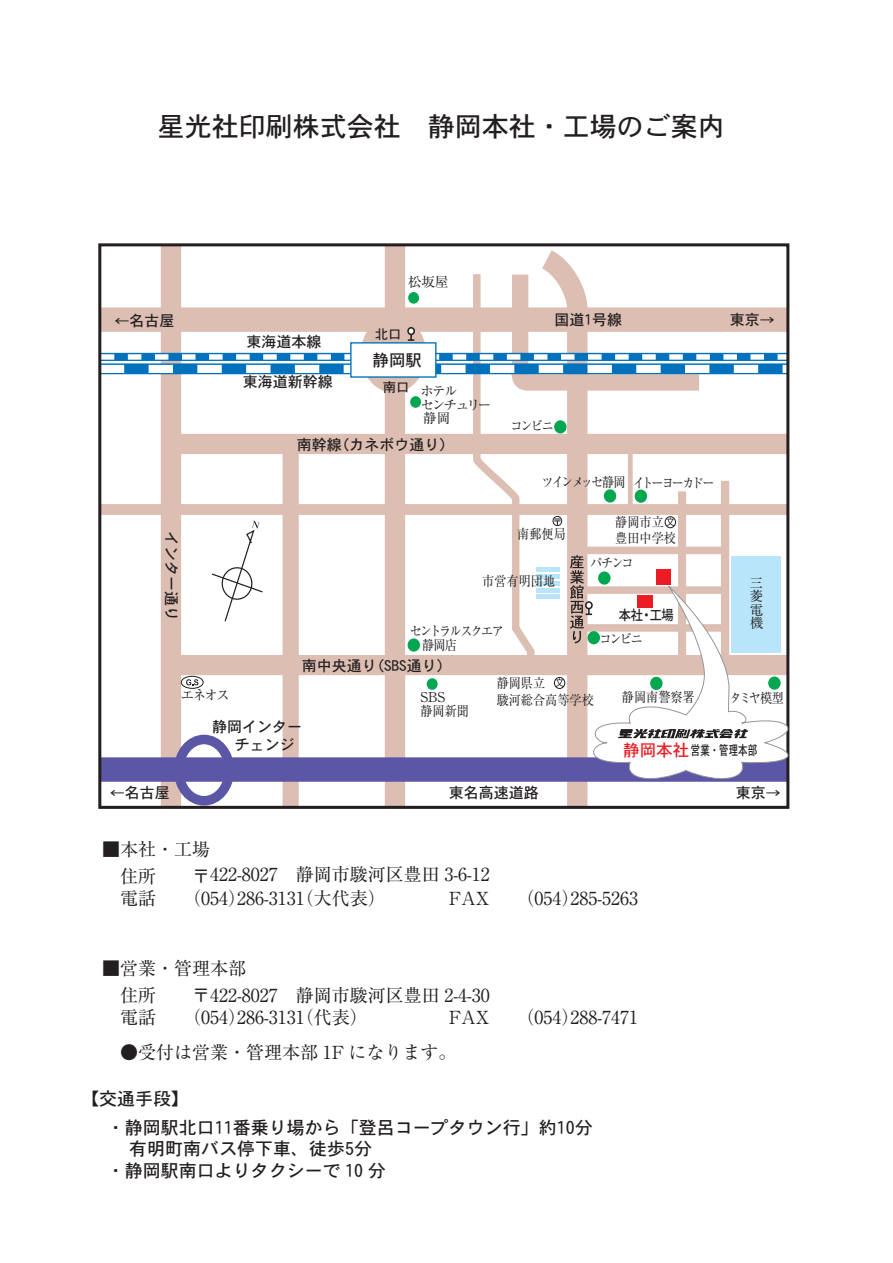
<style>
.page{position:relative;width:893px;height:1263px;background:#fff}
.page>*{position:absolute;margin:0;border:0;box-sizing:border-box;transform-origin:0 0}
.t1{font:27px "DFHS Gothic W5 WIN RKSJ H";color:#231f20}
.t2{font:18px/27px "Ryumin Pro";color:#231f20}
.t3{font:18px/28.5px "DFHS Gothic W5 WIN RKSJ H";color:#231f20}
.t4{font:16.5px "DFHS Gothic W5 WIN RKSJ H";color:#231f20}
.t5{font:15px/18px "DFHS Gothic W5 WIN RKSJ H";color:#231f20}
.t6{font:13.5px "Ryumin Pro";letter-spacing:-.075em;color:#231f20;scale:.9 1}
.t7{font:13.5px/16.2px "Ryumin Pro";color:#231f20;scale:.9 1}
.t8{font:13.5px/13.5px "Ryumin Pro";letter-spacing:-.075em;color:#231f20}
.t9{font:13.5px "Ryumin Pro";letter-spacing:-.16em;color:#231f20;scale:.9 1}
.t10{font:13.5px/13.5px "Ryumin Pro";letter-spacing:-.15em;color:#231f20;scale:.9 1}
.t11{font:13.5px "DFHS Gothic W5 WIN RKSJ H";color:#231f20;scale:.7 1}
.t12{font:500 13.5px "Koz Go Pro";color:#231f20;scale:.9 1}
.t13{font:13.5px "DFHS Gothic W5 WIN RKSJ H";color:#231f20}
.t14{font:13.5px "Ryumin Pro";color:#251e1c}
.s1{font-size:16.5px;color:#ed1c24}
</style>
<div class="page">
<div style="left:161px;top:245px;width:20px;height:562px;background:#ddbeb3"></div>
<svg style="left:547px;top:250px;width:41px;height:555px"></svg>
<div style="left:385px;top:245px;width:20px;height:563px;background:#ddbeb3"></div>
<div style="left:283px;top:449px;width:16px;height:358px;background:#ddbeb3"></div>
<div style="left:174px;top:735px;width:60px;height:71px;border:10px solid #5b57a6;border-radius:50%"></div>
<svg style="left:100px;top:258px;width:690px;height:526px"></svg>
<h1 class="t1" style="left:158px;top:113px;width:569px">星光社印刷株式会社 静岡本社・工場のご案内</h1>
<p class="t8" style="left:408px;top:274px;width:42px">松坂屋</p>
<p class="t5" style="left:114px;top:311px;width:62px">←名古屋</p>
<p class="t5" style="left:554px;top:310px;width:69px">国道1号線</p>
<p class="t5" style="left:730px;top:310px;width:47px">東京→</p>
<p class="t5" style="left:246px;top:333px;width:77px">東海道本線</p>
<p class="t5" style="left:243px;top:373px;width:92px">東海道新幹線</p>
<p class="t13" style="left:375px;top:328px;width:29px">北口</p>
<p class="t4" style="left:373px;top:352px;width:51px">静岡駅</p>
<p class="t13" style="left:383px;top:380px;width:28px">南口</p>
<p class="t8" style="left:420px;top:376px;width:39px;line-height:27px">ホテル静岡</p>
<p class="t8" style="left:421px;top:397px;width:72px">センチュリー</p>
<p class="t6" style="left:510px;top:415px;width:50px">コンビニ</p>
<p class="t5" style="left:180px;top:531px;width:92px;rotate:90deg">インター通り</p>
<p class="t14" style="left:181px;top:685px;width:51px">エネオス</p>
<p class="t5" style="left:297px;top:436px;width:152px">南幹線(カネボウ通り)</p>
<p class="t9" style="left:541px;top:472px;width:194px">ツインメッセ静岡 イトーヨーカドー</p>
<p class="t6" style="left:517px;top:523px;width:55px">南郵便局</p>
<p class="t6" style="left:482px;top:570px;width:83px">市営有明団地</p>
<p class="t7" style="left:615px;top:513px;width:69px">静岡市立豊田中学校</p>
<p class="t6" style="left:590px;top:553px;width:50px">パチンコ</p>
<p class="t12" style="left:619px;top:607px;width:63px">本社・工場</p>
<p class="t10" style="left:410px;top:624px;width:106px">セントラルスクエア　静岡店</p>
<p class="t5" style="left:302px;top:657px;width:144px">南中央通り(SBS通り)</p>
<p class="t6" style="left:600px;top:628px;width:50px">コンビニ</p>
<p class="t8" style="left:750px;top:575px;width:15px;text-align:justify">三菱電機</p>
<p class="t8" style="left:420px;top:690px;width:26px">SBS</p>
<p class="t6" style="left:420px;top:700px;width:55px">静岡新聞</p>
<p class="t7" style="left:497px;top:674px;width:109px">静岡県立<br>駿河総合高等学校</p>
<p class="t6" style="left:622px;top:686px;width:83px">静岡南警察署</p>
<p class="t6" style="left:729px;top:687px;width:62px">タミヤ模型</p>
<p class="t5" style="left:235px;top:717px;width:69px;text-indent:-23px">静岡インターチェンジ</p>
<p class="t5" style="left:110px;top:784px;width:62px">←名古屋</p>
<p class="t5" style="left:449px;top:784px;width:92px">東名高速道路</p>
<p class="t2" style="left:120px;top:835px;width:91px;text-indent:-18px">■本社・工場住所</p>
<p class="t2" style="left:192px;top:859px;width:299px">〒422-8027 静岡市駿河区豊田 3-6-12</p>
<p class="t11" style="left:623px;top:744px;width:193px"><span class="s1">静岡本社</span>営業・管理本部</p>
<p class="t5" style="left:736px;top:784px;width:47px">東京→</p>
<p class="t2" style="left:120px;top:883px;width:37px">電話</p>
<p class="t2" style="left:183px;top:883px;width:204px">（054）286-3131（大代表）</p>
<p class="t2" style="left:449px;top:883px;width:42px">FAX</p>
<p class="t2" style="left:516px;top:883px;width:123px">（054）285-5263</p>
<p class="t2" style="left:120px;top:954px;width:127px;text-indent:-18px">■営業・管理本部住所</p>
<p class="t2" style="left:192px;top:981px;width:299px">〒422-8027 静岡市駿河区豊田 2-4-30</p>
<p class="t2" style="left:120px;top:1003px;width:37px">電話</p>
<p class="t2" style="left:183px;top:1003px;width:186px">（054）286-3131（代表）</p>
<p class="t2" style="left:449px;top:1003px;width:42px">FAX</p>
<p class="t2" style="left:516px;top:1003px;width:123px">（054）288-7471</p>
<p class="t2" style="left:120px;top:1037px;width:338px">●受付は営業・管理本部 1F になります。</p>
<p class="t3" style="left:107px;top:1084px;width:487px;text-indent:-26px">【交通手段】<br>・静岡駅北口11番乗り場から「登呂コープタウン行」約10分</p>
<p class="t3" style="left:107px;top:1138px;width:280px;line-height:21.8px;text-align:center">有明町南バス停下車、徒歩5分<br>・静岡駅南口よりタクシーで 10 分</p>
</div>
